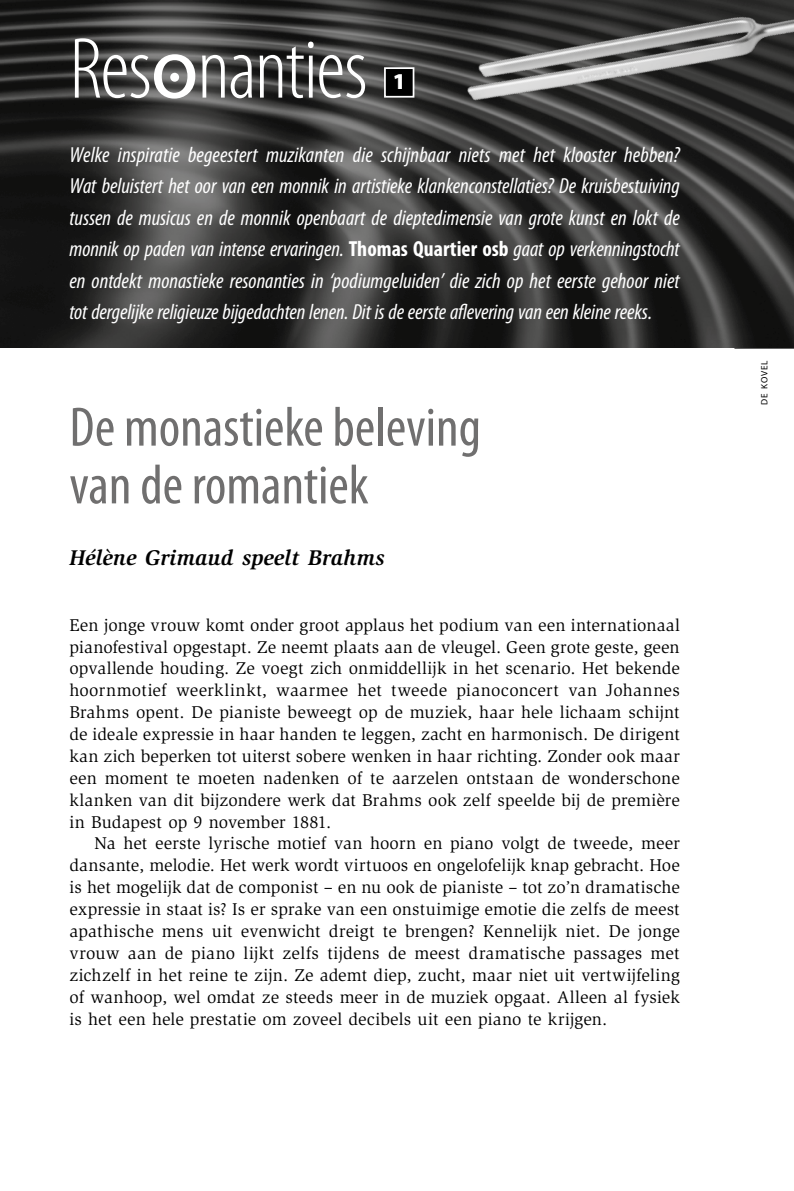
<style>
.page{position:relative;width:794px;height:1191px;background:#fff}
.page>*{position:absolute;margin:0;border:0;box-sizing:border-box;transform-origin:0 0}
.t1{font:300 condensed 87.5px "Myriad Pro";letter-spacing:-.02em;color:#fff}
.t2{font:condensed 56px/57.8px "Myriad Pro";color:#706f6f}
.t3{font:900 22.75px "Myriad Pro";color:#fff}
.t4{font:italic condensed 21.88px/31.5px "Myriad Pro";letter-spacing:-.005em;color:#fff;text-align:justify}
.t5{font:italic 700 21.88px "Slimbach Std";letter-spacing:.01em;color:#000}
.t6{font:17.5px/21.9px "Slimbach Std";letter-spacing:.01em;color:#000;text-align:justify}
.t7{font:9.1px "Myriad Pro";letter-spacing:.085em;color:#000}
.s1{font-weight:400;font-stretch:normal}
.s2{font-weight:700;font-style:normal}
</style>
<div class="page">
<hr style="left:734px;top:348px;width:60px;height:1px;background:#000">
<img style="left:0;top:0;width:794px;height:348px">
<div style="left:385px;top:68px;width:28px;height:29px;background:#000"></div>
<div style="left:384px;top:67px;width:30px;height:31px;border:2px solid #fff"></div>
<div style="left:170px;top:73px;width:9px;height:9px;background:#fff;border-radius:50%"></div>
<img style="left:456px;top:0;width:338px;height:208px">
<h1 class="t1" style="left:69px;top:22px;width:300px">Res<span class="s1">o</span>nanties</h1>
<h3 class="t3" style="left:393px;top:68px;width:15px">1</h3>
<p class="t4" style="left:69px;top:139px;width:612px">Welke inspiratie begeestert muzikanten die schijnbaar niets met het klooster hebben?<br>Wat beluistert het oor van een monnik in artistieke klankenconstellaties? De kruisbestuiving tussen de musicus en de monnik openbaart de dieptedimensie van grote kunst en lokt de monnik op paden van intense ervaringen. <span class="s2">Thomas Quartier osb</span> gaat op verkenningstocht en ontdekt monastieke resonanties in ‘podiumgeluiden’ die zich op het eerste gehoor niet tot dergelijke religieuze bijgedachten lenen. Dit is de eerste aflevering van een kleine reeks.</p>
<h2 class="t2" style="left:69px;top:399px;width:413px">De monastieke beleving van de romantiek</h2>
<p class="t5" style="left:69px;top:545px;width:317px">Hélène Grimaud speelt Brahms</p>
<p class="t6" style="left:69px;top:614px;width:612px">Een jonge vrouw komt onder groot applaus het podium van een internationaal pianofestival opgestapt. Ze neemt plaats aan de vleugel. Geen grote geste, geen opvallende houding. Ze voegt zich onmiddellijk in het scenario. Het bekende hoornmotief weerklinkt, waarmee het tweede pianoconcert van Johannes Brahms opent. De pianiste beweegt op de muziek, haar hele lichaam schijnt de ideale expressie in haar handen te leggen, zacht en harmonisch. De dirigent kan zich beperken tot uiterst sobere wenken in haar richting. Zonder ook maar een moment te moeten nadenken of te aarzelen ontstaan de wonderschone klanken van dit bijzondere werk dat Brahms ook zelf speelde bij de première in Budapest op 9 november 1881.</p>
<p class="t6" style="left:69px;top:832px;width:612px;text-indent:25px">Na het eerste lyrische motief van hoorn en piano volgt de tweede, meer dansante, melodie. Het werk wordt virtuoos en ongelofelijk knap gebracht. Hoe is het mogelijk dat de componist – en nu ook de pianiste – tot zo’n dramatische expressie in staat is? Is er sprake van een onstuimige emotie die zelfs de meest apathische mens uit evenwicht dreigt te brengen? Kennelijk niet. De jonge vrouw aan de piano lijkt zelfs tijdens de meest dramatische passages met zichzelf in het reine te zijn. Ze ademt diep, zucht, maar niet uit vertwijfeling of wanhoop, wel omdat ze steeds meer in de muziek opgaat. Alleen al fysiek is het een hele prestatie om zoveel decibels uit een piano te krijgen.</p>
<p class="t7" style="left:759px;top:405px;width:46px;rotate:-90deg">de kovel</p>
</div>
